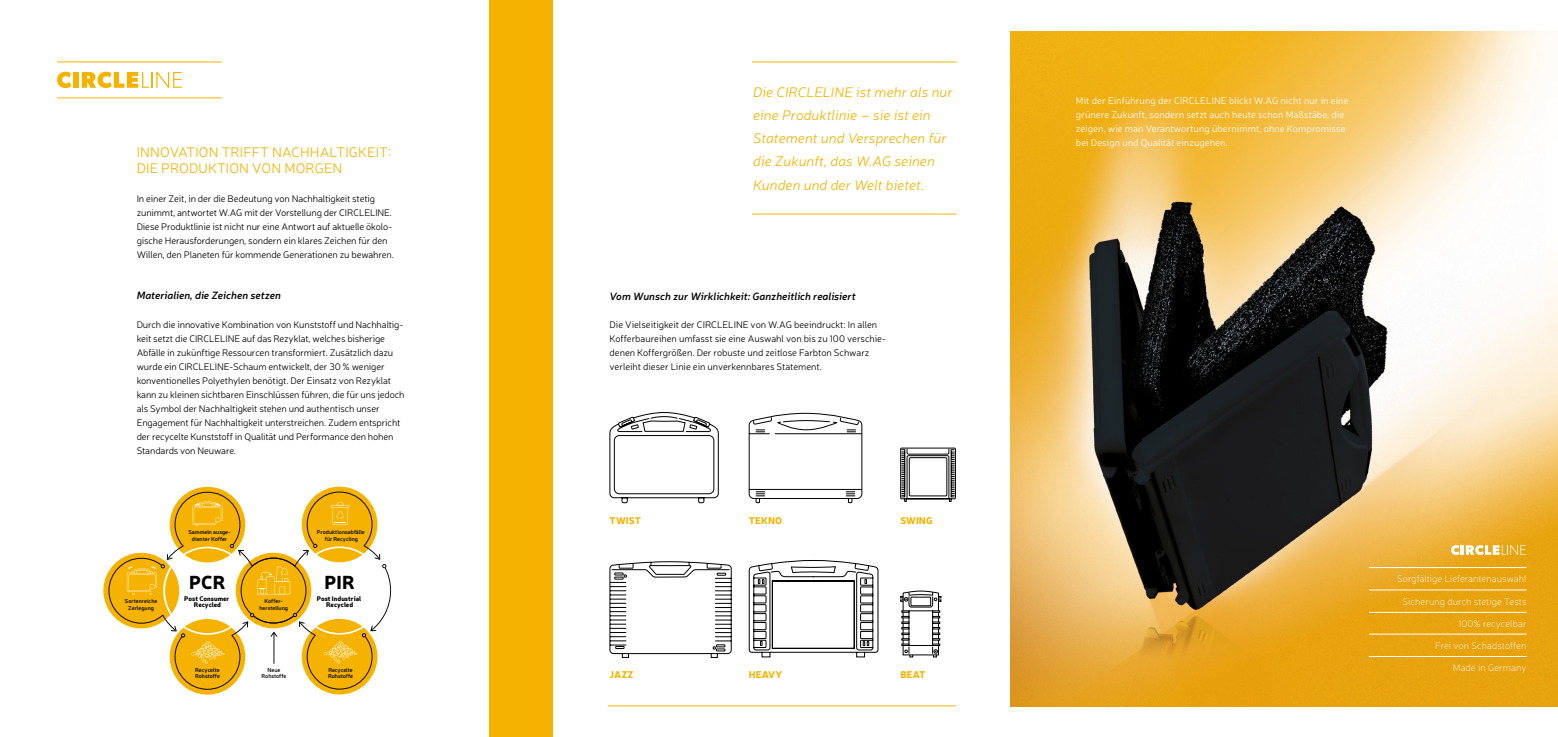
<style>
.page{position:relative;width:1558px;height:737px;background:#fff}
.page>*{position:absolute;margin:0;border:0;box-sizing:border-box;transform-origin:0 0}
.t1{font:900 18.55px "Neris";color:#000}
.t2{font:italic 300 14px/23.1px "Neris";letter-spacing:.01em;color:#f5b200}
.t3{font:300 14px/16.8px "Neris";letter-spacing:.01em;color:#f5b200}
.t4{font:italic 600 10.5px "Neris";color:#000}
.t5{font:300 9.62px/14px "Neris";letter-spacing:-.01em;color:#000}
.t6{font:300 9.62px/14px "Neris";letter-spacing:.01em;color:#fff}
.t7{font:100 9.62px "Neris";letter-spacing:.01em;color:#fff}
.t8{font:900 9.62px "Neris";letter-spacing:.01em;color:#f5b200}
.t9{font:900 6.56px/6.6px "Neris";color:#000;text-align:center}
.t10{font:600 5.69px/6.6px "Neris";color:#000;text-align:center}
</style>
<div class="page">
<img style="left:1010px;top:32px;width:548px;height:674px">
<hr style="left:1369px;top:612px;width:157px;height:1px;background:#fff">
<hr style="left:1369px;top:589px;width:157px;height:1px;background:#fff">
<hr style="left:1369px;top:567px;width:157px;height:1px;background:#fff">
<hr style="left:1369px;top:656px;width:157px;height:1px;background:#fff">
<hr style="left:1369px;top:634px;width:157px;height:1px;background:#fff">
<hr style="left:608px;top:705px;width:348px;height:1px;background:#f5b200">
<svg style="left:609px;top:412px;width:110px;height:91px"></svg>
<svg style="left:748px;top:412px;width:114px;height:91px"></svg>
<svg style="left:609px;top:561px;width:123px;height:97px"></svg>
<svg style="left:748px;top:560px;width:131px;height:97px"></svg>
<svg style="left:900px;top:590px;width:41px;height:67px"></svg>
<svg style="left:900px;top:447px;width:56px;height:55px"></svg>
<svg style="left:1451px;top:545px;width:74px;height:10px"></svg>
<hr style="left:752px;top:62px;width:204px;height:1px;background:#f5b200">
<hr style="left:752px;top:214px;width:204px;height:1px;background:#f5b200">
<div style="left:489px;top:0;width:63px;height:737px;background:#f5b200"></div>
<svg style="left:57px;top:72px;width:14px;height:16px"></svg>
<div style="left:73px;top:72px;width:6px;height:16px;background:#f5b200"></div>
<svg style="left:82px;top:72px;width:100px;height:16px"></svg>
<hr style="left:57px;top:62px;width:165px;height:1px;background:#f5b200">
<hr style="left:57px;top:97px;width:165px;height:1px;background:#f5b200">
<svg style="left:103px;top:486px;width:288px;height:208px"></svg>
<h2 class="t3" style="left:137px;top:143px;width:256px">INNOVATION TRIFFT NACHHALTIGKEIT:<br>DIE PRODUKTION VON MORGEN</h2>
<p class="t5" style="left:137px;top:191px;width:259px">In einer Zeit, in der die Bedeutung von Nachhaltigkeit stetig zunimmt, antwortet W.AG mit der Vorstellung der CIRCLELINE.<br>Diese Produktlinie ist nicht nur eine Antwort auf aktuelle ökolo&shy;gische Herausforderungen, sondern ein klares Zeichen für den Willen, den Planeten für kommende Generationen zu bewahren.</p>
<p class="t4" style="left:137px;top:288px;width:146px">Materialien, die Zeichen setzen</p>
<p class="t5" style="left:137px;top:317px;width:269px">Durch die innovative Kombination von Kunststoff und Nachhaltig&shy;keit setzt die CIRCLELINE auf das Rezyklat, welches bisherige Abfälle in zukünftige Ressourcen transformiert. Zusätzlich dazu wurde ein CIRCLELINE-Schaum entwickelt, der 30 % weniger konventionelles Polyethylen benötigt. Der Einsatz von Rezyklat kann zu kleinen sichtbaren Einschlüssen führen, die für uns jedoch als Symbol der Nachhaltigkeit stehen und authentisch unser Engagement für Nachhaltigkeit unterstreichen. Zudem entspricht der recycelte Kunststoff in Qualität und Performance den hohen Standards von Neuware.</p>
<h2 class="t2" style="left:753px;top:80px;width:201px">Die CIRCLELINE ist mehr als nur eine Produktlinie – sie ist ein<br>Statement und Versprechen für die Zukunft, das W.AG seinen<br>Kunden und der Welt bietet.</h2>
<p class="t4" style="left:609px;top:289px;width:248px">Vom Wunsch zur Wirklichkeit: Ganzheitlich realisiert</p>
<p class="t5" style="left:609px;top:317px;width:278px">Die Vielseitigkeit der CIRCLELINE von W.AG beeindruckt: In allen Kofferbaureihen umfasst sie eine Auswahl von bis zu 100 verschie&shy;denen Koffergrößen. Der robuste und zeitlose Farbton Schwarz verleiht dieser Linie ein unverkennbares Statement.</p>
<p class="t6" style="left:1076px;top:93px;width:274px">Mit der Einführung der CIRCLELINE blickt W.AG nicht nur in eine grünere Zukunft, sondern setzt auch heute schon Maßstäbe, die zeigen, wie man Verantwortung übernimmt, ohne Kompromisse bei Design und Qualität einzugehen.</p>
<p class="t8" style="left:609px;top:513px;width:33px">TWIST</p>
<p class="t8" style="left:749px;top:513px;width:35px">TEKNO</p>
<p class="t8" style="left:900px;top:513px;width:34px">SWING</p>
<p class="t10" style="left:188px;top:528px;width:44px">Sammeln ausge&shy;dienter Koffer</p>
<p class="t10" style="left:317px;top:528px;width:49px">Produktionsabfälle für Recycling</p>
<p class="t10" style="left:125px;top:597px;width:34px">Sortenreiche<br>Zerlegung</p>
<h1 class="t1" style="left:189px;top:568px;width:38px">PCR</h1>
<p class="t9" style="left:184px;top:595px;width:47px">Post Consumer<br>Recycled</p>
<p class="t10" style="left:259px;top:597px;width:30px">Koffer&shy;herstellung</p>
<h1 class="t1" style="left:325px;top:568px;width:32px">PIR</h1>
<p class="t9" style="left:317px;top:595px;width:46px">Post Industrial<br>Recycled</p>
<p class="t7" style="left:1397px;top:573px;width:131px">Sorgfältige Lieferantenauswahl</p>
<p class="t7" style="left:1402px;top:595px;width:125px">Sicherung durch stetige Tests</p>
<p class="t10" style="left:195px;top:666px;width:26px;text-align:left">Recycelte<br>Rohstoffe</p>
<p class="t10" style="left:328px;top:666px;width:26px;text-align:left">Recycelte<br>Rohstoffe</p>
<p class="t10" style="left:261px;top:666px;width:26px">Neue<br>Rohstoffe</p>
<p class="t8" style="left:609px;top:667px;width:26px">JAZZ</p>
<p class="t8" style="left:749px;top:667px;width:35px">HEAVY</p>
<p class="t8" style="left:900px;top:667px;width:26px">BEAT</p>
<p class="t7" style="left:1458px;top:617px;width:70px">100% recycelbar</p>
<p class="t7" style="left:1453px;top:662px;width:75px">Made in Germany</p>
<p class="t7" style="left:1435px;top:639px;width:93px">Frei von Schadstoffen</p>
</div>
